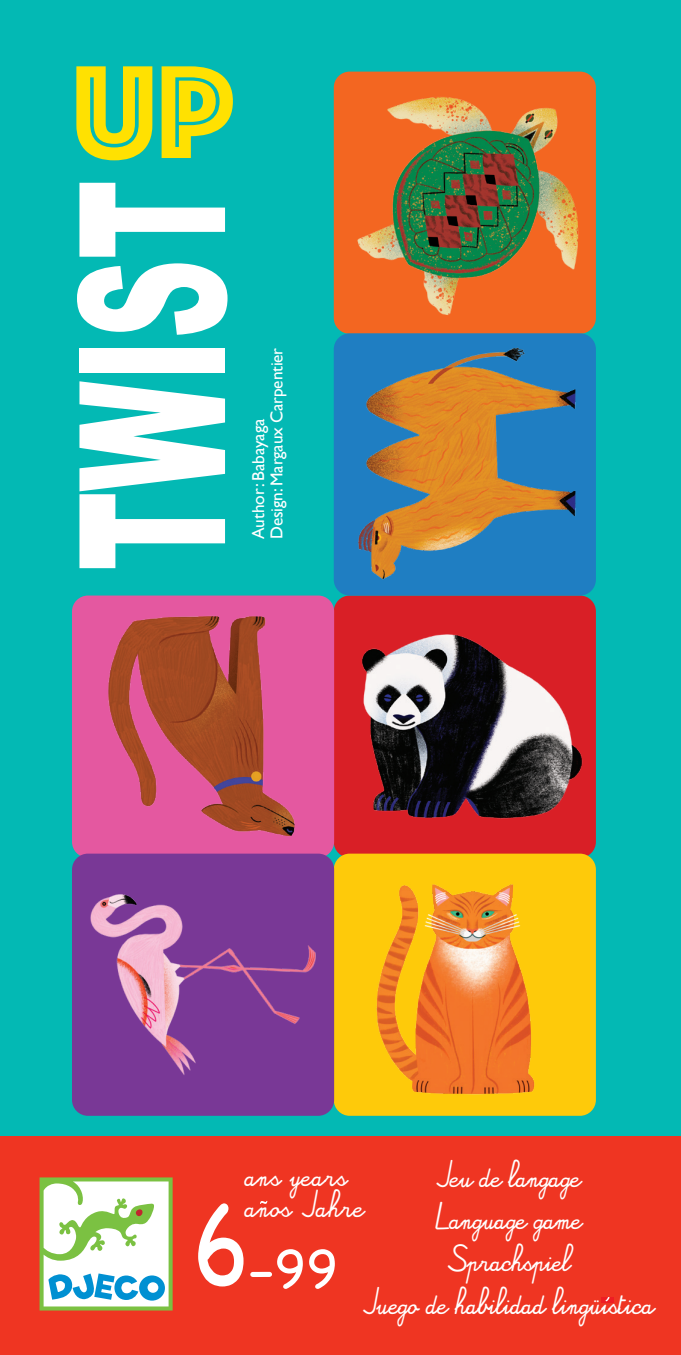
<style>
.page{position:relative;width:681px;height:1355px;background:#fff}
.page>*{position:absolute;margin:0;border:0;box-sizing:border-box;transform-origin:0 0}
.t1{font:900 203.25px "Arial";color:#fff;scale:.54 1}
.t2{font:137.5px "Phosphate Inline";color:#ffe101}
.t3{font:56.25px "Chalkboard";color:#fff}
.t4{font:18.75px/31.2px "Alamain";color:#fff}
.t5{font:18.5px "Alamain";letter-spacing:-.05em;color:#fff}
.t6{font:17.25px/18.2px "Gill Sans";letter-spacing:-.01em;color:#fff}
.s1{font-size:120.5px}
</style>
<div class="page">
<div style="left:0;top:0;width:681px;height:1138px;background:#03b9b4"></div>
<div style="left:0;top:1136px;width:681px;height:219px;background:#ef3522"></div>
<svg style="left:260px;top:1201px;width:7px;height:3px"></svg>
<svg style="left:40px;top:1177px;width:133px;height:133px;background:#c5e3ca"></svg>
<svg style="left:601px;top:1297px;width:13px;height:5px"></svg>
<div style="left:334px;top:72px;width:262px;height:262px;background:#f36621;border-radius:16px"></div>
<div style="left:334px;top:595px;width:262px;height:263px;background:#d91f26;border-radius:16px"></div>
<div style="left:334px;top:853px;width:262px;height:263px;background:#feca0a;border-radius:16px"></div>
<div style="left:72px;top:595px;width:262px;height:263px;background:#e458a0;border-radius:16px"></div>
<div style="left:72px;top:853px;width:262px;height:263px;background:#793896;border-radius:16px"></div>
<div style="left:334px;top:333px;width:262px;height:262px;background:#1f7ec2;border-radius:16px"></div>
<img style="left:333px;top:330px;width:263px;height:258px">
<img style="left:84px;top:595px;width:250px;height:264px">
<img style="left:90px;top:894px;width:226px;height:181px">
<img style="left:346px;top:597px;width:250px;height:257px">
<img style="left:376px;top:862px;width:220px;height:253px">
<img style="left:357px;top:96px;width:222px;height:219px">
<h2 class="t2" style="left:72px;top:14px;width:164px">UP</h2>
<h1 class="t1" style="left:5px;top:571px;width:725px;rotate:-90deg">TWIST</h1>
<p class="t6" style="left:249px;top:539px;width:193px;rotate:-90deg">Author: Babayaga<br>Design: Margaux Carpentier</p>
<p class="t5" style="left:436px;top:1170px;width:147px">Jeu de langage</p>
<p class="t5" style="left:435px;top:1212px;width:149px">Language game</p>
<p class="t5" style="left:446px;top:1254px;width:126px">Sprachspiel</p>
<p class="t5" style="left:362px;top:1296px;width:294px">Juego de habilidad lingüistica</p>
<p class="t4" style="left:245px;top:1164px;width:121px">ans years anos Jahre</p>
<h3 class="t3" style="left:189px;top:1234px;width:151px"><span class="s1">6</span>-99</h3>
</div>
